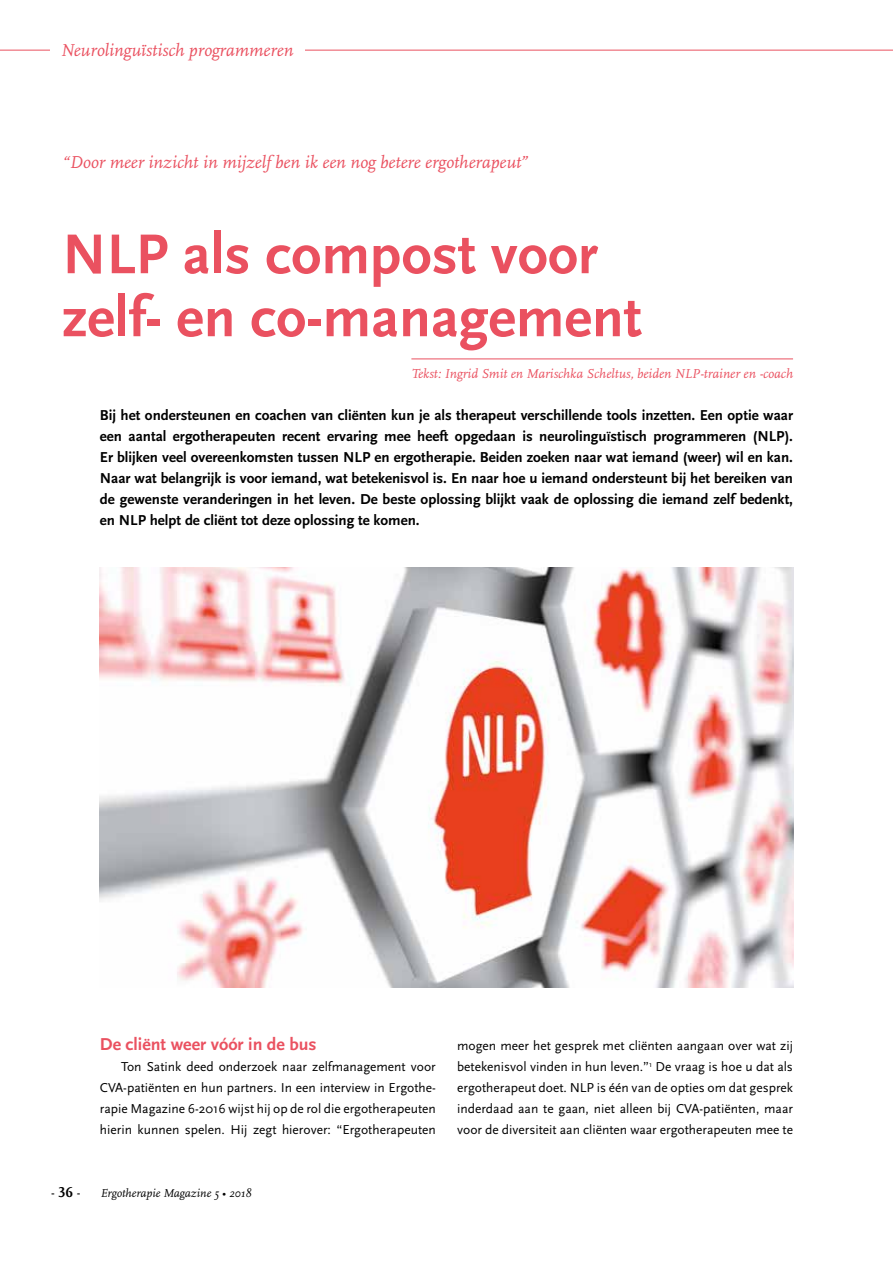
<style>
.page{position:relative;width:893px;height:1263px;background:#fff}
.page>*{position:absolute;margin:0;border:0;box-sizing:border-box;transform-origin:0 0}
.t1{font:700 58.5px/63px "Scala Sans";color:#ea5160}
.t2{font:italic 18px "Scala";color:#ea5160}
.t3{font:700 18px "Scala Sans";color:#ea5160}
.t4{font:700 15px/21px "Scala Sans";color:#000;text-align:justify}
.t5{font:13.5px/21px "Scala Sans";color:#000;text-align:justify}
.t6{font:italic 13.5px "Scala";color:#ea5160}
.t7{font:italic 12px "Scala";color:#000}
.s1{font-family:"Scala Figures";font-weight:700;font-size:15px}
</style>
<div class="page">
<hr style="left:411px;top:359px;width:382px;height:1px;background:#ea5160">
<hr style="left:0;top:50px;width:893px;height:1px;background:#ea5160">
<div style="left:50px;top:43px;width:254px;height:15px;background:#fff"></div>
<img style="left:100px;top:567px;width:693px;height:420px">
<p class="t2" style="left:61px;top:41px;width:234px">Neurolinguïstisch programmeren</p>
<p class="t2" style="left:62px;top:153px;width:467px">“Door meer inzicht in mijzelf ben ik een nog betere ergotherapeut”</p>
<h1 class="t1" style="left:62px;top:224px;width:581px">NLP als compost voor zelf- en co-management</h1>
<p class="t6" style="left:411px;top:367px;width:383px">Tekst: Ingrid Smit en Marischka Scheltus, beiden NLP-trainer en -coach</p>
<p class="t4" style="left:100px;top:405px;width:695px">Bij het ondersteunen en coachen van cliënten kun je als therapeut verschillende tools inzetten. Een optie waar een aantal ergotherapeuten recent ervaring mee heeft opgedaan is neurolinguïstisch programmeren (NLP).<br>Er blijken veel overeenkomsten tussen NLP en ergotherapie. Beiden zoeken naar wat iemand (weer) wil en kan.<br>Naar wat belangrijk is voor iemand, wat betekenisvol is. En naar hoe u iemand ondersteunt bij het bereiken van de gewenste veranderingen in het leven. De beste oplossing blijkt vaak de oplossing die iemand zelf bedenkt, en NLP helpt de cliënt tot deze oplossing te komen.</p>
<p class="t3" style="left:100px;top:1035px;width:218px">De cliënt weer vóór in de bus</p>
<p class="t5" style="left:100px;top:1057px;width:337px;text-indent:21px">Ton Satink deed onderzoek naar zelfmanagement voor CVA-patiënten en hun partners. In een interview in Ergothe&shy;rapie Magazine 6-2016 wijst hij op de rol die ergotherapeuten hierin kunnen spelen. Hij zegt hierover: “Ergotherapeuten</p>
<p class="t5" style="left:51px;top:1183px;width:31px">-<span class="s1">36</span>-</p>
<p class="t7" style="left:101px;top:1187px;width:152px">Ergotherapie Magazine 5 • 2018</p>
<p class="t5" style="left:457px;top:1036px;width:337px">mogen meer het gesprek met cliënten aangaan over wat zij betekenisvol vinden in hun leven.”<sup>1</sup> De vraag is hoe u dat als ergotherapeut doet. NLP is één van de opties om dat gesprek inderdaad aan te gaan, niet alleen bij CVA-patiënten, maar voor de diversiteit aan cliënten waar ergotherapeuten mee te</p>
</div>
